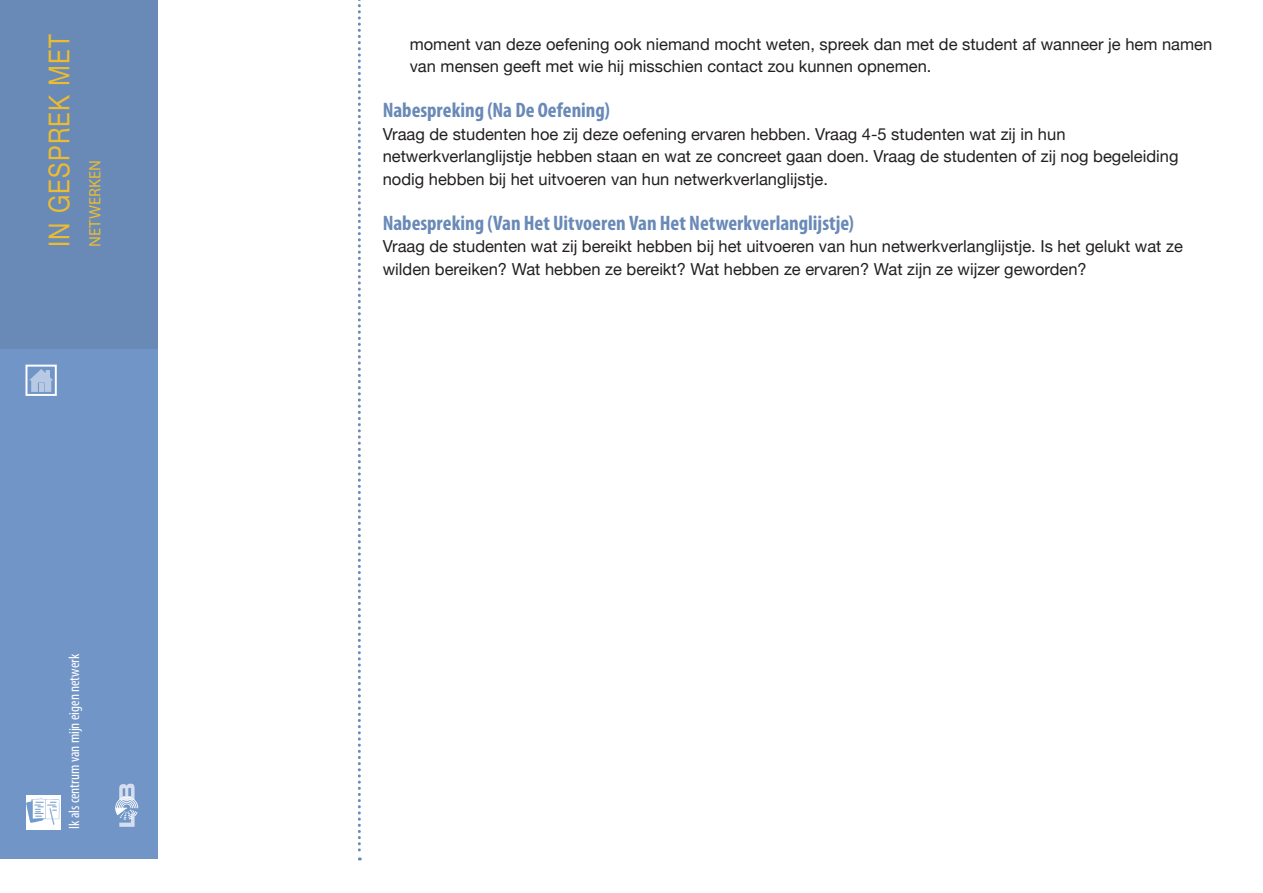
<style>
.page{position:relative;width:1263px;height:893px;background:#fff}
.page>*{position:absolute;margin:0;border:0;box-sizing:border-box;transform-origin:0 0}
.t1{font:28.8px "Helvetica Neue";letter-spacing:.05em;color:#ebbc30;scale:.83 1}
.t2{font:700 condensed 21px "Myriad Pro";color:#6989b7}
.t3{font:16.5px/22.5px "Helvetica Neue";color:#231f20}
.t4{font:16.5px "Myriad Pro";color:#ebbc30}
.t5{font:condensed 15px "Myriad Pro";color:#fff}
</style>
<div class="page">
<div style="left:0;top:0;width:157px;height:859px;background:#7295c8"></div>
<div style="left:0;top:0;width:157px;height:349px;background:#6989b7"></div>
<svg style="left:115px;top:784px;width:23px;height:43px"></svg>
<svg style="left:358px;top:0;width:3px;height:860px"></svg>
<div style="left:26px;top:795px;width:34px;height:34px;background:#fff"></div>
<svg style="left:26px;top:798px;width:33px;height:27px"></svg>
<svg style="left:29px;top:369px;width:24px;height:23px"></svg>
<div style="left:26px;top:365px;width:31px;height:31px;border:2px solid #fff"></div>
<h1 class="t1" style="left:42px;top:247px;width:258px;rotate:-90deg">IN GESPREK MET</h1>
<p class="t4" style="left:85px;top:247px;width:88px;rotate:-90deg">NETWERKEN</p>
<p class="t5" style="left:65px;top:829px;width:177px;rotate:-90deg">Ik als centrum van mijn eigen netwerk</p>
<p class="t3" style="left:410px;top:32px;width:804px">moment van deze oefening ook niemand mocht weten, spreek dan met de student af wanneer je hem namen van mensen geeft met wie hij misschien contact zou kunnen opnemen.</p>
<p class="t2" style="left:383px;top:97px;width:229px">Nabespreking (Na De Oefening)</p>
<p class="t3" style="left:383px;top:122px;width:797px">Vraag de studenten hoe zij deze oefening ervaren hebben. Vraag 4-5 studenten wat zij in hun netwerkverlanglijstje hebben staan en wat ze concreet gaan doen. Vraag de studenten of zij nog begeleiding nodig hebben bij het uitvoeren van hun netwerkverlanglijstje.</p>
<p class="t2" style="left:383px;top:210px;width:473px">Nabespreking (Van Het Uitvoeren Van Het Netwerkverlanglijstje)</p>
<p class="t3" style="left:383px;top:235px;width:802px">Vraag de studenten wat zij bereikt hebben bij het uitvoeren van hun netwerkverlanglijstje. Is het gelukt wat ze wilden bereiken? Wat hebben ze bereikt? Wat hebben ze ervaren? Wat zijn ze wijzer geworden?</p>
</div>
